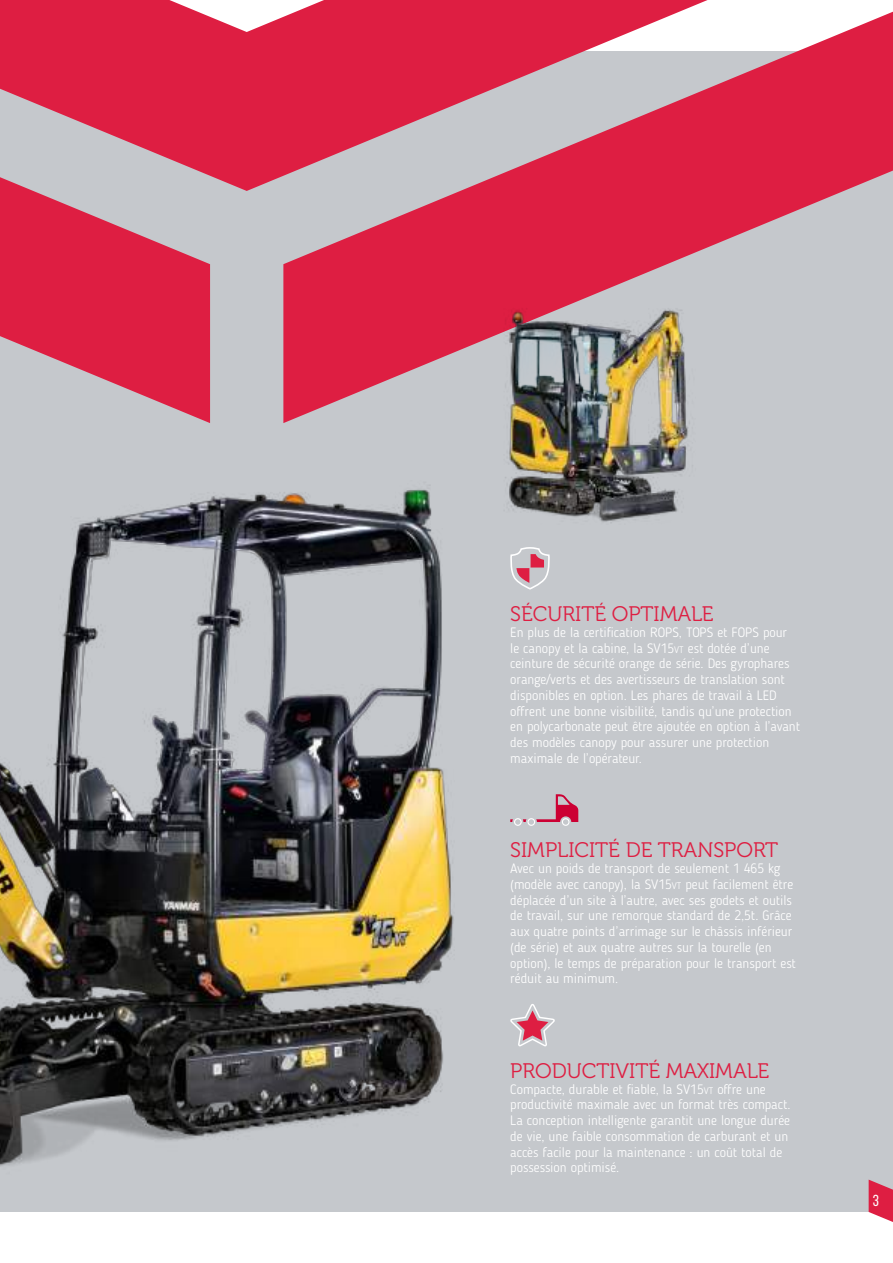
<style>
.page{position:relative;width:893px;height:1263px;background:#fff}
.page>*{position:absolute;margin:0;border:0;box-sizing:border-box;transform-origin:0 0}
.t1{font:21px "Museo 300";color:#de1e42}
.t2{font:15.9px "Bebas Neue";color:#fff}
.t3{font:300 13.5px/15.8px "Blogger Sans";color:#fff}
.s1{font-size:9.45px}
</style>
<div class="page">
<div style="left:0;top:51px;width:893px;height:1161px;background:#c5c8cc"></div>
<svg style="left:283px;top:12px;width:610px;height:411px;fill:#de1e42"></svg>
<svg style="left:0;top:0;width:708px;height:191px;fill:#de1e42"></svg>
<svg style="left:0;top:177px;width:210px;height:246px;fill:#de1e42"></svg>
<svg style="left:510px;top:547px;width:40px;height:43px"></svg>
<svg style="left:510px;top:794px;width:68px;height:28px"></svg>
<div style="left:562px;top:818px;width:7px;height:8px;border:1px solid #fff;border-radius:50%"></div>
<div style="left:514px;top:818px;width:8px;height:8px;border:1px solid #fff;border-radius:50%"></div>
<div style="left:527px;top:818px;width:8px;height:8px;border:1px solid #fff;border-radius:50%"></div>
<svg style="left:510px;top:1004px;width:45px;height:42px"></svg>
<img style="left:0;top:489px;width:454px;height:678px">
<img style="left:420px;top:296px;width:355px;height:237px">
<svg style="left:869px;top:1179px;width:24px;height:43px"></svg>
<h1 class="t1" style="left:510px;top:602px;width:205px">SÉCURITÉ OPTIMALE</h1>
<p class="t3" style="left:510px;top:624px;width:291px">En plus de la certification ROPS, TOPS et FOPS pour<br>le canopy et la cabine, la SV15<span class="s1">VT</span> est dotée d’une ceinture de sécurité orange de série. Des gyrophares orange/verts et des avertisseurs de translation sont disponibles en option. Les phares de travail à LED offrent une bonne visibilité, tandis qu’une protection en polycarbonate peut être ajoutée en option à l’avant des modèles canopy pour assurer une protection maximale de l’opérateur.</p>
<h1 class="t1" style="left:510px;top:839px;width:269px">SIMPLICITÉ DE TRANSPORT</h1>
<p class="t3" style="left:510px;top:860px;width:287px">Avec un poids de transport de seulement 1 465 kg (modèle avec canopy), la SV15<span class="s1">VT</span> peut facilement être déplacée d’un site à l’autre, avec ses godets et outils de travail, sur une remorque standard de 2,5t. Grâce aux quatre points d’arrimage sur le châssis inférieur (de série) et aux quatre autres sur la tourelle (en option), le temps de préparation pour le transport est réduit au minimum.</p>
<h1 class="t1" style="left:510px;top:1059px;width:260px">PRODUCTIVITÉ MAXIMALE</h1>
<p class="t3" style="left:510px;top:1081px;width:282px">Compacte, durable et fiable, la SV15<span class="s1">VT</span> offre une productivité maximale avec un format très compact.<br>La conception intelligente garantit une longue durée de vie, une faible consommation de carburant et un accès facile pour la maintenance : un coût total de possession optimisé.</p>
<p class="t2" style="left:873px;top:1192px;width:8px">3</p>
</div>
